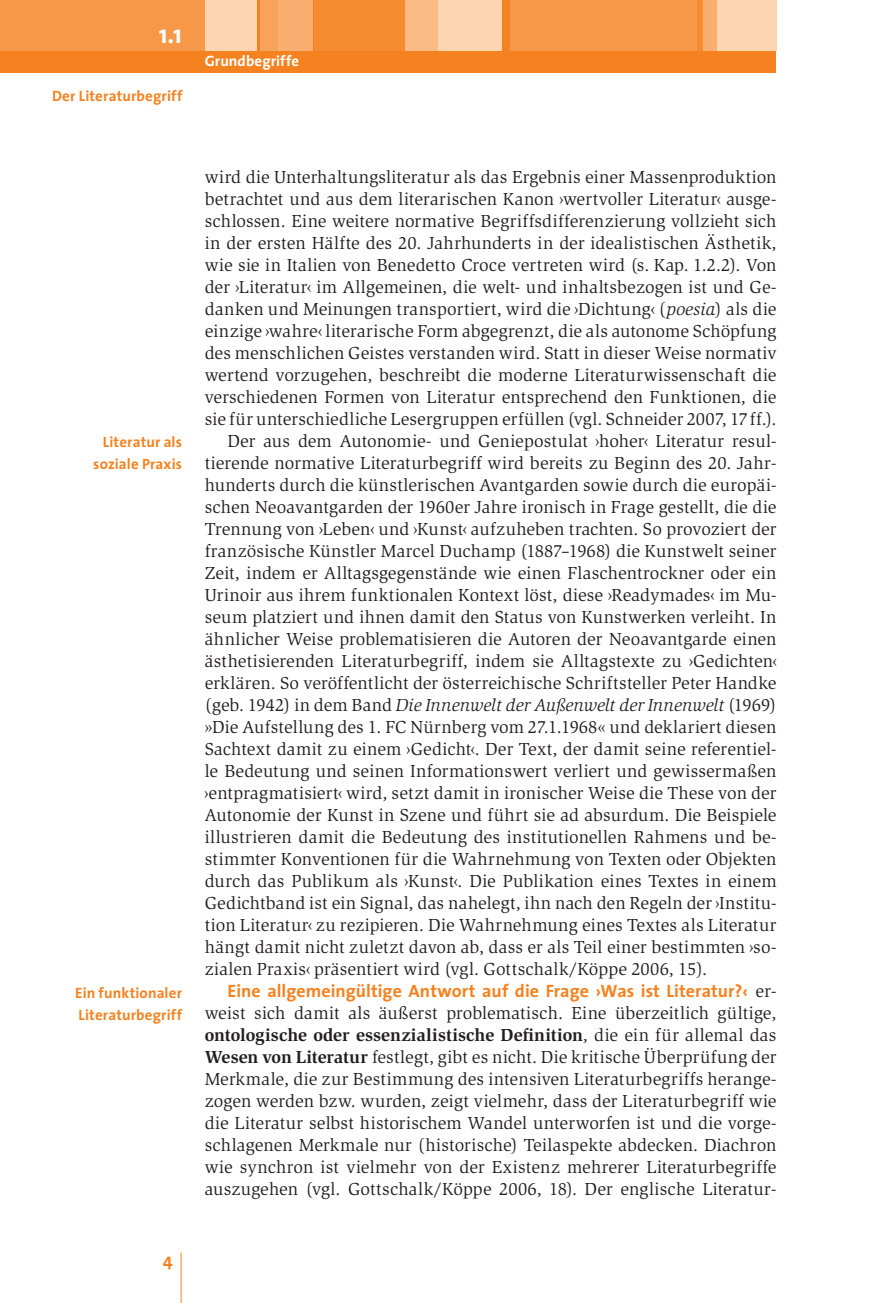
<style>
.page{position:relative;width:878px;height:1303px;background:#fff}
.page>*{position:absolute;margin:0;border:0;box-sizing:border-box;transform-origin:0 0}
.t1{font:700 26px "The Sans";color:#fff}
.t2{font:18px/22px "Slimbach Itc T";letter-spacing:.01em;color:#231f20;text-align:justify}
.t3{font:italic 18px "Slimbach Itc T";color:#231f20}
.t4{font:700 18px "The Sans";color:#f58220}
.t5{font:700 15px/22px "The Sans";letter-spacing:.01em;color:#f58220;text-align:right}
.t6{font:700 15px "The Sans";letter-spacing:.005em;color:#fff}
.s1{font-style:italic}
.s2{font-style:normal}
.s3{font-family:"Slimbach Itc T";font-weight:400;color:#231f20}
.s4{font-weight:700}
</style>
<div class="page">
<div style="left:0;top:0;width:776px;height:73px;background:#f58220"></div>
<div style="left:0;top:0;width:205px;height:51px;background:#f79848"></div>
<div style="left:205px;top:0;width:51px;height:51px;background:#fdd5b1"></div>
<div style="left:261px;top:0;width:18px;height:51px;background:#f8a35c"></div>
<div style="left:314px;top:0;width:91px;height:51px;background:#f68c32"></div>
<div style="left:405px;top:0;width:33px;height:51px;background:#fbbb85"></div>
<div style="left:438px;top:0;width:64px;height:51px;background:#fdd5b1"></div>
<div style="left:510px;top:0;width:188px;height:51px;background:#f79848"></div>
<div style="left:716px;top:0;width:60px;height:51px;background:#fdd5b1"></div>
<div style="left:702px;top:0;width:15px;height:51px;background:#faaf71"></div>
<div style="left:697px;top:0;width:5px;height:51px;background:#f68c32"></div>
<div style="left:278px;top:0;width:34px;height:51px;background:#faaf71"></div>
<hr style="left:181px;top:1252px;width:1px;height:51px;background:#f58220">
<h1 class="t1" style="left:159px;top:24px;width:25px">1.1</h1>
<p class="t5" style="left:52px;top:86px;width:132px">Der Literaturbegriff</p>
<p class="t6" style="left:205px;top:54px;width:96px">Grundbegriffe</p>
<p class="t5" style="left:93px;top:433px;width:90px">Literatur als soziale Praxis</p>
<p class="t5" style="left:75px;top:983px;width:108px;text-align:left">Ein funktionaler<br>Literaturbegriff</p>
<p class="t2" style="left:205px;top:168px;width:573px">wird die Unterhaltungsliteratur als das Ergebnis einer Massenproduktion</p>
<p class="t2" style="left:205px;top:190px;width:573px">betrachtet und aus dem literarischen Kanon ›wertvoller Literatur‹ ausge-</p>
<p class="t2" style="left:205px;top:212px;width:573px">schlossen. Eine weitere normative Begriffsdifferenzierung vollzieht sich</p>
<p class="t2" style="left:205px;top:234px;width:573px">in der ersten Hälfte des 20. Jahrhunderts in der idealistischen Ästhetik,</p>
<p class="t2" style="left:205px;top:256px;width:573px">wie sie in Italien von Benedetto Croce vertreten wird (s. Kap. 1.2.2). Von</p>
<p class="t2" style="left:205px;top:278px;width:573px">der ›Literatur‹ im Allgemeinen, die welt- und inhaltsbezogen ist und Ge-</p>
<p class="t2" style="left:205px;top:300px;width:573px">danken und Meinungen transportiert, wird die ›Dichtung‹ (<span class="s1">poesia</span>) als die</p>
<p class="t2" style="left:205px;top:322px;width:573px">einzige ›wahre‹ literarische Form abgegrenzt, die als autonome Schöpfung</p>
<p class="t2" style="left:205px;top:344px;width:573px">des menschlichen Geistes verstanden wird. Statt in dieser Weise normativ</p>
<p class="t2" style="left:205px;top:366px;width:573px">wertend vorzugehen, beschreibt die moderne Literaturwissenschaft die</p>
<p class="t2" style="left:205px;top:388px;width:573px">verschiedenen Formen von Literatur entsprechend den Funktionen, die</p>
<p class="t2" style="left:205px;top:410px;width:573px">sie für unterschiedliche Lesergruppen erfüllen (vgl. Schneider 2007, 17 ff.).</p>
<p class="t2" style="left:227px;top:432px;width:550px">Der aus dem Autonomie- und Geniepostulat ›hoher‹ Literatur resul-</p>
<p class="t2" style="left:205px;top:454px;width:573px">tierende normative Literaturbegriff wird bereits zu Beginn des 20. Jahr-</p>
<p class="t2" style="left:205px;top:476px;width:573px">hunderts durch die künstlerischen Avantgarden sowie durch die europäi-</p>
<p class="t2" style="left:205px;top:498px;width:573px">schen Neoavantgarden der 1960er Jahre ironisch in Frage gestellt, die die</p>
<p class="t2" style="left:205px;top:520px;width:573px">Trennung von ›Leben‹ und ›Kunst‹ aufzuheben trachten. So provoziert der</p>
<p class="t2" style="left:205px;top:542px;width:573px">französische Künstler Marcel Duchamp (1887–1968) die Kunstwelt seiner</p>
<p class="t2" style="left:205px;top:564px;width:573px">Zeit, indem er Alltagsgegenstände wie einen Flaschentrockner oder ein</p>
<p class="t2" style="left:205px;top:586px;width:573px">Urinoir aus ihrem funktionalen Kontext löst, diese ›Readymades‹ im Mu-</p>
<p class="t2" style="left:205px;top:608px;width:573px">seum platziert und ihnen damit den Status von Kunstwerken verleiht. In</p>
<p class="t2" style="left:205px;top:630px;width:573px">ähnlicher Weise problematisieren die Autoren der Neoavantgarde einen</p>
<p class="t2" style="left:205px;top:652px;width:573px">ästhetisierenden Literaturbegriff, indem sie Alltagstexte zu ›Gedichten‹</p>
<p class="t2" style="left:205px;top:674px;width:573px">erklären. So veröffentlicht der österreichische Schriftsteller Peter Handke</p>
<p class="t3" style="left:205px;top:698px;width:573px"><span class="s2">(geb. 1942) in dem Band</span> Die Innenwelt der Außenwelt der Innenwelt <span class="s2">(1969)</span></p>
<p class="t2" style="left:205px;top:718px;width:573px">»Die Aufstellung des 1. FC Nürnberg vom 27.1.1968« und deklariert diesen</p>
<p class="t2" style="left:205px;top:740px;width:573px">Sachtext damit zu einem ›Gedicht‹. Der Text, der damit seine referentiel-</p>
<p class="t2" style="left:205px;top:762px;width:573px">le Bedeutung und seinen Informationswert verliert und gewissermaßen</p>
<p class="t2" style="left:205px;top:784px;width:573px">›entpragmatisiert‹ wird, setzt damit in ironischer Weise die These von der</p>
<p class="t2" style="left:205px;top:806px;width:573px">Autonomie der Kunst in Szene und führt sie ad absurdum. Die Beispiele</p>
<p class="t2" style="left:205px;top:828px;width:573px">illustrieren damit die Bedeutung des institutionellen Rahmens und be-</p>
<p class="t2" style="left:205px;top:850px;width:573px">stimmter Konventionen für die Wahrnehmung von Texten oder Objekten</p>
<p class="t2" style="left:205px;top:872px;width:573px">durch das Publikum als ›Kunst‹. Die Publikation eines Textes in einem</p>
<p class="t2" style="left:205px;top:894px;width:573px">Gedichtband ist ein Signal, das nahelegt, ihn nach den Regeln der ›Institu-</p>
<p class="t2" style="left:205px;top:916px;width:573px">tion Literatur‹ zu rezipieren. Die Wahrnehmung eines Textes als Literatur</p>
<p class="t2" style="left:205px;top:938px;width:573px">hängt damit nicht zuletzt davon ab, dass er als Teil einer bestimmten ›so-</p>
<p class="t2" style="left:205px;top:960px;width:504px">zialen Praxis‹ präsentiert wird (vgl. Gottschalk/Köppe 2006, 15).</p>
<p class="t4" style="left:227px;top:984px;width:550px">Eine allgemeingültige Antwort auf die Frage ›Was ist Literatur?‹ <span class="s3">er-</span></p>
<p class="t2" style="left:205px;top:1004px;width:573px">weist sich damit als äußerst problematisch. Eine überzeitlich gültige, <span class="s4">ontologische oder essenzialistische Definition</span>, die ein für allemal das <span class="s4">Wesen von Literatur</span> festlegt, gibt es nicht. Die kritische Überprüfung der Merkmale, die zur Bestimmung des intensiven Literaturbegriffs herange&shy;zogen werden bzw. wurden, zeigt vielmehr, dass der Literaturbegriff wie die Literatur selbst historischem Wandel unterworfen ist und die vorge&shy;schlagenen Merkmale nur (historische) Teilaspekte abdecken. Diachron wie synchron ist vielmehr von der Existenz mehrerer Literaturbegriffe auszugehen (vgl. Gottschalk/Köppe 2006, 18). Der englische Literatur-</p>
<p class="t4" style="left:163px;top:1252px;width:11px">4</p>
</div>
